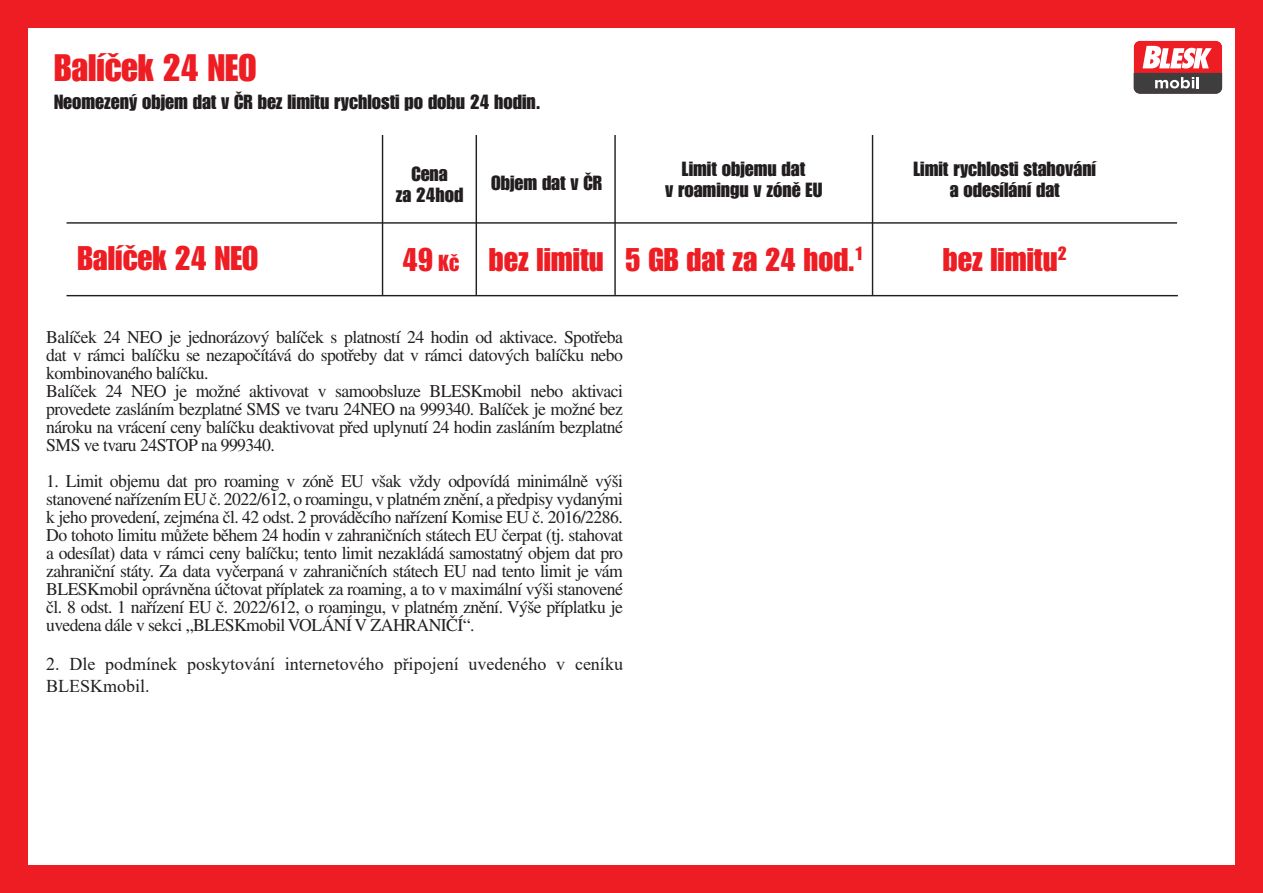
<style>
.page{position:relative;width:1263px;height:893px;background:#fff}
.page>*{position:absolute;margin:0;border:0;box-sizing:border-box;transform-origin:0 0}
.t1{font:37.5px "Impact LT Std Q";color:#ee1d23}
.t2{font:33.45px "Impact LT Std Q";color:#ee1d23}
.t3{font:32.1px "Impact LT Std Q";color:#ee1d23}
.t4{font:20.1px/21.5px "Impact LT Std Q";color:#221e1f;text-align:center}
.t5{font:18px/18px "Times LT Std";letter-spacing:-.03em;color:#231f20;text-align:justify}
.t6{font:18px/21.6px "Times New Roman";color:#231f20}
.s1{font-size:22.65px}
</style>
<div class="page">
<div style="left:0;top:0;width:28px;height:879px;background:#ee1d23"></div>
<div style="left:1235px;top:0;width:28px;height:893px;background:#ee1d23"></div>
<div style="left:0;top:0;width:1263px;height:28px;background:#ee1d23"></div>
<div style="left:0;top:865px;width:1263px;height:28px;background:#ee1d23"></div>
<hr style="left:67px;top:222px;width:1110px;height:2px;background:#221e1f">
<hr style="left:382px;top:135px;width:1px;height:160px;background:#221e1f">
<hr style="left:614px;top:135px;width:2px;height:160px;background:#221e1f">
<hr style="left:476px;top:135px;width:1px;height:160px;background:#221e1f">
<hr style="left:67px;top:295px;width:1111px;height:1px;background:#221e1f">
<hr style="left:872px;top:135px;width:1px;height:160px;background:#221e1f">
<svg style="left:1133px;top:40px;width:90px;height:54px"></svg>
<p class="t1" style="left:54px;top:46px;width:204px">Balíček 24 NEO</p>
<p class="t4" style="left:54px;top:92px;width:488px">Neomezený objem dat v ČR bez limitu rychlosti po dobu 24 hodin.</p>
<p class="t4" style="left:396px;top:163px;width:69px">Cena<br>za 24hod</p>
<p class="t4" style="left:491px;top:173px;width:113px">Objem dat v ČR</p>
<p class="t4" style="left:665px;top:158px;width:159px">Limit objemu dat<br>v roamingu v zóně EU</p>
<p class="t4" style="left:913px;top:158px;width:184px">Limit rychlosti stahování a odesílání dat</p>
<p class="t2" style="left:77px;top:239px;width:182px">Balíček 24 NEO</p>
<p class="t3" style="left:402px;top:241px;width:58px">49 <span class="s1">Kč</span></p>
<p class="t3" style="left:489px;top:241px;width:116px">bez limitu</p>
<p class="t3" style="left:625px;top:241px;width:238px">5 GB dat za 24 hod.<sup>1</sup></p>
<p class="t3" style="left:943px;top:241px;width:125px">bez limitu<sup>2</sup></p>
<p class="t5" style="left:46px;top:328px;width:578px">Balíček 24 NEO je jednorázový balíček s platností 24 hodin od aktivace. Spotřeba dat v rámci balíčku se nezapočítává do spotřeby dat v rámci datových balíčku nebo kombinovaného balíčku.</p>
<p class="t5" style="left:46px;top:382px;width:578px">Balíček 24 NEO je možné aktivovat v samoobsluze BLESKmobil nebo aktivaci provedete zasláním bezplatné SMS ve tvaru 24NEO na 999340. Balíček je možné bez nároku na vrácení ceny balíčku deaktivovat před uplynutí 24 hodin zasláním bezplatné SMS ve tvaru 24STOP na 999340.</p>
<p class="t5" style="left:46px;top:472px;width:578px">1. Limit objemu dat pro roaming v zóně EU však vždy odpovídá minimálně výši stanovené nařízením EU č. 2022/612, o roamingu, v platném znění, a předpisy vydanými k jeho provedení, zejména čl. 42 odst. 2 prováděcího nařízení Komise EU č. 2016/2286.<br>Do tohoto limitu můžete během 24 hodin v zahraničních státech EU čerpat (tj. stahovat a odesílat) data v rámci ceny balíčku; tento limit nezakládá samostatný objem dat pro zahraniční státy. Za data vyčerpaná v zahraničních státech EU nad tento limit je vám BLESKmobil oprávněna účtovat příplatek za roaming, a to v maximální výši stanovené čl. 8 odst. 1 nařízení EU č. 2022/612, o roamingu, v platném znění. Výše příplatku je uvedena dále v sekci „BLESKmobil VOLÁNÍ V ZAHRANIČÍ“.</p>
<p class="t6" style="left:46px;top:653px;width:578px">2. Dle podmínek poskytování internetového připojení uvedeného v ceníku<br>BLESKmobil.</p>
</div>
